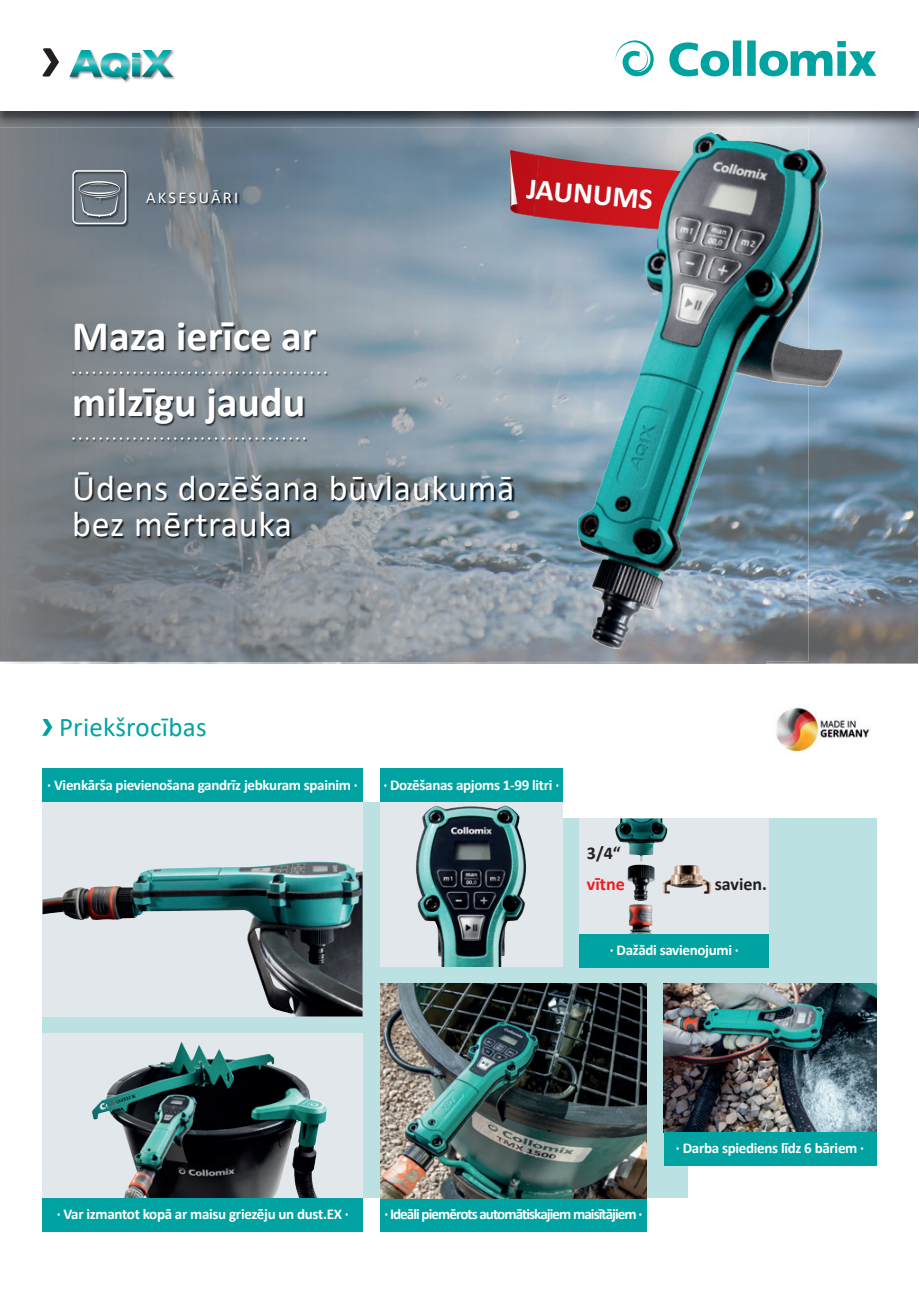
<style>
.page{position:relative;width:919px;height:1289px;background:#fff}
.page>*{position:absolute;margin:0;border:0;box-sizing:border-box;transform-origin:0 0}
.t1{font:700 42px/65.7px "Calibri";color:#fff}
.t2{font:36px/36px "Calibri";letter-spacing:.02em;color:#fff}
.t3{font:700 30px "Calibri";color:#fff}
.t4{font:27px "Calibri";letter-spacing:.01em;color:#00a3a1}
.t5{font:700 18px "Calibri";color:#231f20}
.t6{font:700 18px "Calibri";color:#ee1d23}
.t7{font:16.5px "Calibri";letter-spacing:.14em;color:#fff}
.t8{font:700 15px "Calibri";letter-spacing:-.02em;color:#fff}
.t9{font:700 15px "Calibri";letter-spacing:-.06em;color:#fff}
</style>
<div class="page">
<img style="left:765px;top:127px;width:152px;height:536px">
<img style="left:0;top:661px;width:765px;height:2px">
<img style="left:485px;top:127px;width:323px;height:534px">
<img style="left:0;top:127px;width:485px;height:213px">
<img style="left:0;top:340px;width:107px;height:321px">
<img style="left:107px;top:538px;width:378px;height:123px">
<svg style="left:917px;top:111px;width:1px;height:16px"></svg>
<img style="left:808px;top:111px;width:109px;height:16px">
<img style="left:0;top:111px;width:808px;height:16px">
<svg style="left:509px;top:150px;width:188px;height:82px;background:#b0434d"></svg>
<svg style="left:669px;top:40px;width:207px;height:36px"></svg>
<svg style="left:615px;top:40px;width:38px;height:36px"></svg>
<svg style="left:43px;top:48px;width:16px;height:29px"></svg>
<svg style="left:43px;top:719px;width:9px;height:17px"></svg>
<img style="left:73px;top:323px;width:442px;height:215px">
<svg style="left:72px;top:371px;width:254px;height:3px"></svg>
<svg style="left:72px;top:437px;width:233px;height:2px"></svg>
<img style="left:147px;top:190px;width:93px;height:15px">
<img style="left:73px;top:171px;width:56px;height:56px">
<svg style="left:72px;top:170px;width:54px;height:54px;background:#7f878f"></svg>
<img style="left:776px;top:707px;width:94px;height:46px">
<div style="left:351px;top:818px;width:525px;height:314px;background:#bce1e2"></div>
<div style="left:42px;top:802px;width:456px;height:379px;background:#bce1e2"></div>
<img style="left:663px;top:983px;width:213px;height:149px">
<div style="left:579px;top:818px;width:189px;height:116px;background:#e1e7ea"></div>
<svg style="left:43px;top:1033px;width:320px;height:165px;background:#889496"></svg>
<img style="left:92px;top:1041px;width:89px;height:148px">
<svg style="left:43px;top:802px;width:319px;height:214px;background:#a9b4b7"></svg>
<img style="left:86px;top:861px;width:228px;height:28px">
<div style="left:43px;top:1198px;width:320px;height:33px;background:#00a3a1"></div>
<div style="left:579px;top:934px;width:189px;height:33px;background:#00a3a1"></div>
<div style="left:380px;top:1198px;width:266px;height:33px;background:#00a3a1"></div>
<div style="left:43px;top:769px;width:319px;height:33px;background:#00a3a1"></div>
<div style="left:663px;top:1132px;width:213px;height:33px;background:#00a3a1"></div>
<img style="left:380px;top:983px;width:266px;height:215px">
<svg style="left:380px;top:802px;width:182px;height:165px;background:#8f9fa3"></svg>
<img style="left:424px;top:805px;width:81px;height:8px">
<div style="left:380px;top:769px;width:182px;height:33px;background:#00a3a1"></div>
<img style="left:123px;top:50px;width:52px;height:33px">
<svg style="left:69px;top:50px;width:104px;height:30px"></svg>
<img style="left:627px;top:864px;width:15px;height:35px">
<img style="left:615px;top:818px;width:38px;height:43px">
<img style="left:629px;top:904px;width:8px;height:28px">
<img style="left:662px;top:865px;width:24px;height:28px">
<img style="left:666px;top:132px;width:44px;height:64px">
<p class="t7" style="left:146px;top:186px;width:94px">AKSESUĀRI</p>
<h3 class="t3" style="left:528px;top:167px;width:128px;rotate:5deg">JAUNUMS</h3>
<h1 class="t1" style="left:72px;top:303px;width:246px">Maza ierīce ar milzīgu jaudu</h1>
<h2 class="t2" style="left:72px;top:469px;width:443px">Ūdens dozēšana būvlaukumā bez mērtrauka</h2>
<h3 class="t4" style="left:59px;top:708px;width:149px">Priekšrocības</h3>
<p class="t8" style="left:47px;top:774px;width:312px">· Vienkārša pievienošana gandrīz jebkuram spainim ·</p>
<p class="t8" style="left:383px;top:774px;width:177px">· Dozēšanas apjoms 1-99 litri ·</p>
<p class="t5" style="left:587px;top:840px;width:35px">3/4“</p>
<p class="t6" style="left:587px;top:870px;width:39px">vītne</p>
<p class="t5" style="left:714px;top:870px;width:54px">savien.</p>
<p class="t8" style="left:609px;top:939px;width:131px">· Dažādi savienojumi ·</p>
<p class="t8" style="left:57px;top:1203px;width:293px">· Var izmantot kopā ar maisu griezēju un dust.EX ·</p>
<p class="t9" style="left:384px;top:1203px;width:259px">· Ideāli piemērots automātiskajiem maisītājiem ·</p>
<p class="t8" style="left:675px;top:1137px;width:190px">· Darba spiediens līdz 6 bāriem ·</p>
</div>
